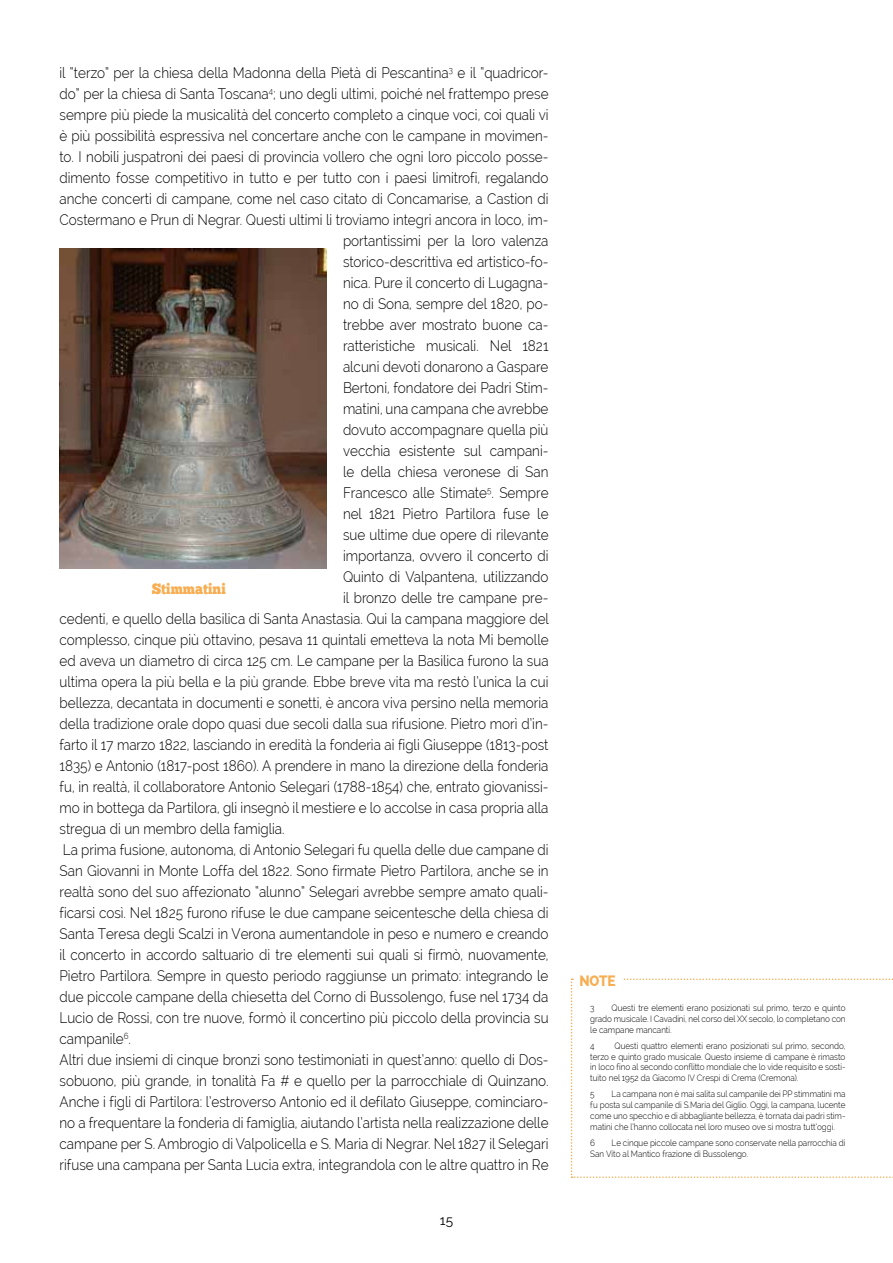
<style>
.page{position:relative;width:893px;height:1263px;background:#fff}
.page>*{position:absolute;margin:0;border:0;box-sizing:border-box;transform-origin:0 0}
.t1{font:300 15px "Raleway";color:#000;scale:.9 1}
.t2{font:15px "Chunk Five";color:#f7ad50;scale:.9 1}
.t3{font:800 15px "Raleway";color:#f7ad50;scale:.9 1}
.t4{font:13.5px "Raleway";color:#000}
.t5{font:300 9px/10.8px "Raleway";color:#000;text-align:justify;scale:.9 1}
</style>
<div class="page">
<svg style="left:571px;top:978px;width:322px;height:200px"></svg>
<div style="left:574px;top:966px;width:47px;height:25px;background:#fff"></div>
<img style="left:60px;top:249px;width:266px;height:320px">
<p class="t1" style="left:60px;top:64px;width:545px">il “terzo” per la chiesa della Madonna della Pietà di Pescantina<sup>3</sup> e il “quadricor-</p>
<p class="t1" style="left:60px;top:85px;width:545px">do” per la chiesa di Santa Toscana<sup>4</sup>; uno degli ultimi, poiché nel frattempo prese</p>
<p class="t1" style="left:60px;top:106px;width:545px">sempre più piede la musicalità del concerto completo a cinque voci, coi quali vi</p>
<p class="t1" style="left:60px;top:127px;width:545px">è più possibilità espressiva nel concertare anche con le campane in movimen-</p>
<p class="t1" style="left:60px;top:148px;width:545px">to. I nobili juspatroni dei paesi di provincia vollero che ogni loro piccolo posse-</p>
<p class="t1" style="left:60px;top:169px;width:545px">dimento fosse competitivo in tutto e per tutto con i paesi limitrofi, regalando</p>
<p class="t1" style="left:60px;top:190px;width:545px">anche concerti di campane, come nel caso citato di Concamarise, a Castion di</p>
<p class="t1" style="left:60px;top:211px;width:545px">Costermano e Prun di Negrar. Questi ultimi li troviamo integri ancora in loco, im-</p>
<p class="t1" style="left:343px;top:232px;width:230px">portantissimi per la loro valenza</p>
<p class="t1" style="left:343px;top:253px;width:230px">storico-descrittiva ed artistico-fo-</p>
<p class="t1" style="left:343px;top:274px;width:230px">nica. Pure il concerto di Lugagna-</p>
<p class="t1" style="left:343px;top:295px;width:230px">no di Sona, sempre del 1820, po-</p>
<p class="t1" style="left:343px;top:316px;width:230px">trebbe aver mostrato buone ca-</p>
<p class="t1" style="left:343px;top:337px;width:230px">ratteristiche musicali. Nel 1821</p>
<p class="t1" style="left:343px;top:358px;width:230px">alcuni devoti donarono a Gaspare</p>
<p class="t1" style="left:343px;top:379px;width:230px">Bertoni, fondatore dei Padri Stim-</p>
<p class="t1" style="left:343px;top:400px;width:230px">matini, una campana che avrebbe</p>
<p class="t1" style="left:343px;top:421px;width:230px">dovuto accompagnare quella più</p>
<p class="t1" style="left:343px;top:442px;width:230px">vecchia esistente sul campani-</p>
<p class="t1" style="left:343px;top:463px;width:230px">le della chiesa veronese di San</p>
<p class="t1" style="left:343px;top:484px;width:230px">Francesco alle Stimate<sup>5</sup>. Sempre</p>
<p class="t1" style="left:343px;top:505px;width:230px">nel 1821 Pietro Partilora fuse le</p>
<p class="t1" style="left:343px;top:526px;width:230px">sue ultime due opere di rilevante</p>
<p class="t1" style="left:343px;top:547px;width:230px">importanza, ovvero il concerto di</p>
<p class="t1" style="left:343px;top:568px;width:230px">Quinto di Valpantena, utilizzando</p>
<p class="t1" style="left:343px;top:589px;width:230px">il bronzo delle tre campane pre-</p>
<p class="t1" style="left:60px;top:610px;width:545px">cedenti, e quello della basilica di Santa Anastasia. Qui la campana maggiore del</p>
<p class="t1" style="left:60px;top:631px;width:545px">complesso, cinque più ottavino, pesava 11 quintali emetteva la nota Mi bemolle</p>
<p class="t1" style="left:60px;top:652px;width:545px">ed aveva un diametro di circa 125 cm. Le campane per la Basilica furono la sua</p>
<p class="t1" style="left:60px;top:673px;width:545px">ultima opera la più bella e la più grande. Ebbe breve vita ma restò l’unica la cui</p>
<p class="t1" style="left:60px;top:694px;width:545px">bellezza, decantata in documenti e sonetti, è ancora viva persino nella memoria</p>
<p class="t1" style="left:60px;top:715px;width:545px">della tradizione orale dopo quasi due secoli dalla sua rifusione. Pietro morì d’in-</p>
<p class="t1" style="left:60px;top:736px;width:545px">farto il 17 marzo 1822, lasciando in eredità la fonderia ai figli Giuseppe (1813-post</p>
<p class="t1" style="left:60px;top:757px;width:545px">1835) e Antonio (1817-post 1860). A prendere in mano la direzione della fonderia</p>
<p class="t1" style="left:60px;top:778px;width:545px">fu, in realtà, il collaboratore Antonio Selegari (1788-1854) che, entrato giovanissi-</p>
<p class="t1" style="left:60px;top:799px;width:545px">mo in bottega da Partilora, gli insegnò il mestiere e lo accolse in casa propria alla</p>
<p class="t1" style="left:60px;top:820px;width:252px">stregua di un membro della famiglia.</p>
<p class="t1" style="left:63px;top:841px;width:541px">La prima fusione, autonoma, di Antonio Selegari fu quella delle due campane di</p>
<p class="t1" style="left:60px;top:862px;width:545px">San Giovanni in Monte Loffa del 1822. Sono firmate Pietro Partilora, anche se in</p>
<p class="t1" style="left:60px;top:883px;width:545px">realtà sono del suo affezionato “alunno” Selegari avrebbe sempre amato quali-</p>
<p class="t1" style="left:60px;top:904px;width:545px">ficarsi così. Nel 1825 furono rifuse le due campane seicentesche della chiesa di</p>
<p class="t1" style="left:60px;top:925px;width:545px">Santa Teresa degli Scalzi in Verona aumentandole in peso e numero e creando</p>
<p class="t1" style="left:60px;top:946px;width:545px">il concerto in accordo saltuario di tre elementi sui quali si firmò, nuovamente,</p>
<p class="t1" style="left:60px;top:967px;width:545px">Pietro Partilora. Sempre in questo periodo raggiunse un primato: integrando le</p>
<p class="t1" style="left:60px;top:988px;width:545px">due piccole campane della chiesetta del Corno di Bussolengo, fuse nel 1734 da</p>
<p class="t1" style="left:60px;top:1009px;width:545px">Lucio de Rossi, con tre nuove, formò il concertino più piccolo della provincia su</p>
<p class="t1" style="left:60px;top:1030px;width:81px">campanile<sup>6</sup>.</p>
<p class="t1" style="left:60px;top:1051px;width:545px">Altri due insiemi di cinque bronzi sono testimoniati in quest’anno: quello di Dos-</p>
<p class="t1" style="left:60px;top:1072px;width:545px">sobuono, più grande, in tonalità Fa # e quello per la parrocchiale di Quinzano.</p>
<p class="t1" style="left:60px;top:1093px;width:545px">Anche i figli di Partilora: l’estroverso Antonio ed il defilato Giuseppe, cominciaro-</p>
<p class="t1" style="left:60px;top:1114px;width:545px">no a frequentare la fonderia di famiglia, aiutando l’artista nella realizzazione delle</p>
<p class="t1" style="left:60px;top:1135px;width:545px">campane per S. Ambrogio di Valpolicella e S. Maria di Negrar. Nel 1827 il Selegari</p>
<p class="t1" style="left:60px;top:1156px;width:545px">rifuse una campana per Santa Lucia extra, integrandola con le altre quattro in Re</p>
<p class="t2" style="left:152px;top:580px;width:84px">Stimmatini</p>
<p class="t4" style="left:440px;top:1212px;width:15px">15</p>
<p class="t3" style="left:579px;top:972px;width:42px">NOTE</p>
<p class="t5" style="left:590px;top:1002px;width:285px;text-indent:21px">Questi tre elementi erano posizionati sul primo, terzo e quinto grado musicale. I Cavadini, nel corso del XX secolo, lo completano con le campane mancanti.</p>
<p class="t5" style="left:590px;top:1040px;width:6px">4</p>
<p class="t5" style="left:590px;top:1002px;width:6px">3</p>
<p class="t5" style="left:590px;top:1040px;width:285px;text-indent:24px">Questi quattro elementi erano posizionati sul primo, secondo, terzo e quinto grado musicale. Questo insieme di campane è rimasto in loco fino al secondo conflitto mondiale che lo vide requisito e sosti&shy;tuito nel 1952 da Giacomo IV Crespi di Crema (Cremona).</p>
<p class="t5" style="left:590px;top:1089px;width:6px">5</p>
<p class="t5" style="left:590px;top:1089px;width:285px;text-indent:21px">La campana non è mai salita sul campanile dei PP stimmatini ma fu posta sul campanile di S.Maria del Giglio. Oggi, la campana, lucente come uno specchio e di abbagliante bellezza, è tornata dai padri stim&shy;matini che l’hanno collocata nel loro museo ove si mostra tutt’oggi.</p>
<p class="t5" style="left:590px;top:1137px;width:7px">6</p>
<p class="t5" style="left:590px;top:1137px;width:285px;text-indent:21px">Le cinque piccole campane sono conservate nella parrocchia di<br>San Vito al Mantico frazione di Bussolengo.</p>
</div>
